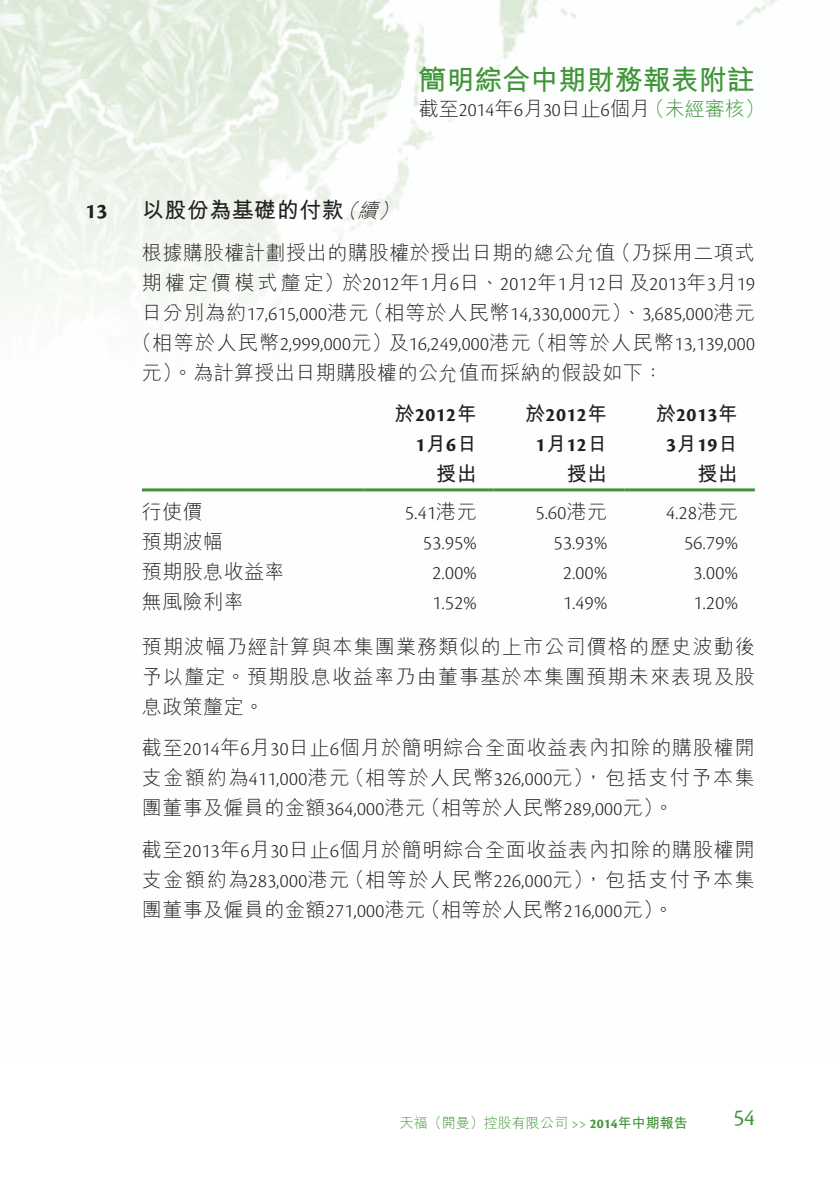
<style>
.page{position:relative;width:840px;height:1191px;background:#fff}
.page>*{position:absolute;margin:0;border:0;box-sizing:border-box;transform-origin:0 0}
.t1{font:700 28px "M Hei HK";color:#3f9537}
.t2{font:24px "Cronos Pro Disp";color:#3f9537}
.t3{font:700 22px "M Hei HK";letter-spacing:.02em;color:#231f20}
.t4{font:700 22px "Cronos Pro";color:#231f20}
.t5{font:300 20px/30px "M Hei HK";letter-spacing:.04em;color:#231f20}
.t6{font:300 20px "Cronos Pro";letter-spacing:.02em;color:#231f20}
.t7{font:300 20px/30px "M Hei HK";letter-spacing:.02em;color:#231f20}
.t8{font:700 20px/30px "Cronos Pro";letter-spacing:.02em;color:#231f20;text-align:center}
.t9{font:300 20px "M Hei HK";letter-spacing:.08em;color:#231f20}
.t10{font:700 20px/30px "M Hei HK";color:#231f20;text-align:right}
.t11{font:300 20px "M Hei HK";color:#3f9537}
.t12{font:italic 300 20px "M Hei HK";color:#231f20}
.t13{font:300 14px "M Hei HK";color:#3f9537}
.s1{font-family:"Cronos Pro"}
.s2{font-family:"M Hei HK"}
.s3{font-family:"Cronos Pro";font-weight:700}
.s4{font-weight:700}
</style>
<div class="page">
<img style="left:0;top:0;width:778px;height:492px">
<hr style="left:142px;top:488px;width:221px;height:3px;background:#3f9537">
<hr style="left:363px;top:488px;width:130px;height:3px;background:#3f9537">
<hr style="left:493px;top:488px;width:131px;height:3px;background:#3f9537">
<hr style="left:624px;top:488px;width:130px;height:3px;background:#3f9537">
<p class="t4" style="left:85px;top:199px;width:24px">13</p>
<h1 class="t1" style="left:418px;top:59px;width:337px">簡明綜合中期財務報表附註</h1>
<p class="t11" style="left:644px;top:95px;width:121px">（未經審核(</p>
<p class="t5" style="left:418px;top:93px;width:232px">截至<span class="s1">2014</span>年月<span class="s1">6 30</span>日止<span class="s1">6</span>個月</p>
<p class="t3" style="left:142px;top:194px;width:203px">以股份為基礎的付款</p>
<p class="t12" style="left:357px;top:197px;width:29px">續</p>
<p class="t12" style="left:337px;top:197px;width:29px">（</p>
<p class="t12" style="left:378px;top:197px;width:29px">(</p>
<p class="t5" style="left:610px;top:236px;width:145px">（乃採用二項式</p>
<p class="t5" style="left:142px;top:236px;width:614px">根據購股權計劃授出的購股權於授出日期的總公允值<br>期權定價模式釐定）於<span class="s1">2012</span>年月<span class="s1">1</span> 日<span class="s1">6</span> 、<span class="s1">2012</span>年月<span class="s1">1 12</span>日及<span class="s1">2013</span>年月<span class="s1">3 19</span></p>
<p class="t6" style="left:364px;top:302px;width:392px"><span class="s2">（相等於人民幣</span>14,330,000<span class="s2">元）、</span>3,685,000<span class="s2">港元</span></p>
<p class="t6" style="left:142px;top:302px;width:228px"><span class="s2">日分別為約</span>17,615,000<span class="s2">港元</span></p>
<p class="t7" style="left:142px;top:326px;width:522px;text-indent:-10px">（相等於人民幣<span class="s1">2,999,000</span>元）<br>元）。為計算授出日期購股權的公允值而採納的假設如下：</p>
<p class="t8" style="left:394px;top:400px;width:84px"><span class="s2">於</span>2012<span class="s2">年</span></p>
<p class="t10" style="left:415px;top:427px;width:63px">月<span class="s1">1</span> 日<span class="s1">6</span>授出</p>
<p class="t6" style="left:526px;top:332px;width:230px"><span class="s2">（相等於人民幣</span>13,139,000</p>
<p class="t6" style="left:388px;top:332px;width:144px"><span class="s2">及</span>16,249,000<span class="s2">港元</span></p>
<p class="t8" style="left:525px;top:400px;width:84px"><span class="s2">於</span>2012<span class="s2">年月</span>1 12<span class="s2">日</span></p>
<p class="t10" style="left:566px;top:457px;width:42px">授出</p>
<p class="t8" style="left:655px;top:400px;width:84px"><span class="s2">於</span>2013<span class="s2">年月</span>3 19<span class="s2">日</span></p>
<p class="t10" style="left:697px;top:457px;width:42px">授出</p>
<p class="t6" style="left:666px;top:501px;width:73px">4.28<span class="s2">港元</span></p>
<p class="t5" style="left:142px;top:496px;width:62px">行使價</p>
<p class="t6" style="left:405px;top:501px;width:73px">5.41<span class="s2">港元</span></p>
<p class="t6" style="left:535px;top:501px;width:73px">5.60<span class="s2">港元</span></p>
<p class="t5" style="left:142px;top:526px;width:83px">預期波幅</p>
<p class="t7" style="left:142px;top:556px;width:144px">預期股息收益率</p>
<p class="t6" style="left:423px;top:531px;width:55px">53.95%</p>
<p class="t6" style="left:432px;top:561px;width:46px">2.00%</p>
<p class="t6" style="left:553px;top:531px;width:55px">53.93%</p>
<p class="t6" style="left:562px;top:561px;width:46px">2.00%</p>
<p class="t6" style="left:684px;top:531px;width:55px">56.79%</p>
<p class="t6" style="left:693px;top:561px;width:46px">3.00%</p>
<p class="t5" style="left:142px;top:586px;width:103px">無風險利率</p>
<p class="t5" style="left:142px;top:630px;width:614px;text-align:justify">預期波幅乃經計算與本集團業務類似的上市公司價格的歷史波動後予以釐定。預期股息收益率乃由董事基於本集團預期未來表現及股息政策釐定。</p>
<p class="t5" style="left:142px;top:732px;width:614px;text-align:right">截至<span class="s1">2014</span>年月<span class="s1">6 30</span>日止<span class="s1">6</span>個月於簡明綜合全面收益表內扣除的購股權開（相等於人民幣<span class="s1">326,000</span>元，） 包括支付予本集</p>
<p class="t6" style="left:432px;top:591px;width:46px">1.52%</p>
<p class="t6" style="left:562px;top:591px;width:46px">1.49%</p>
<p class="t6" style="left:693px;top:591px;width:46px">1.20%</p>
<p class="t5" style="left:142px;top:762px;width:209px">支金額約為<span class="s1">411,000</span>港元</p>
<p class="t5" style="left:420px;top:792px;width:254px">（相等於人民幣<span class="s1">289,000</span>元。(</p>
<p class="t5" style="left:142px;top:786px;width:614px;line-height:41.4px">團董事及僱員的金額<span class="s1">364,000</span>港元<br>截至<span class="s1">2013</span>年月<span class="s1">6 30</span>日止<span class="s1">6</span>個月於簡明綜合全面收益表內扣除的購股權開</p>
<p class="t9" style="left:344px;top:865px;width:411px">（相等於人民幣<span class="s1">226,000</span>元，） 包括支付予本集</p>
<p class="t5" style="left:142px;top:863px;width:209px">支金額約為<span class="s1">283,000</span>港元</p>
<p class="t7" style="left:142px;top:893px;width:285px">團董事及僱員的金額<span class="s1">271,000</span>港元</p>
<p class="t5" style="left:420px;top:893px;width:254px">（相等於人民幣<span class="s1">216,000</span>元。(</p>
<p class="t13" style="left:399px;top:1112px;width:289px">天福（開曼）控股有限公司 <span class="s1">&gt;&gt;</span> <span class="s3">2014</span><span class="s4">年中期報告</span></p>
<p class="t2" style="left:733px;top:1104px;width:23px">54</p>
</div>
